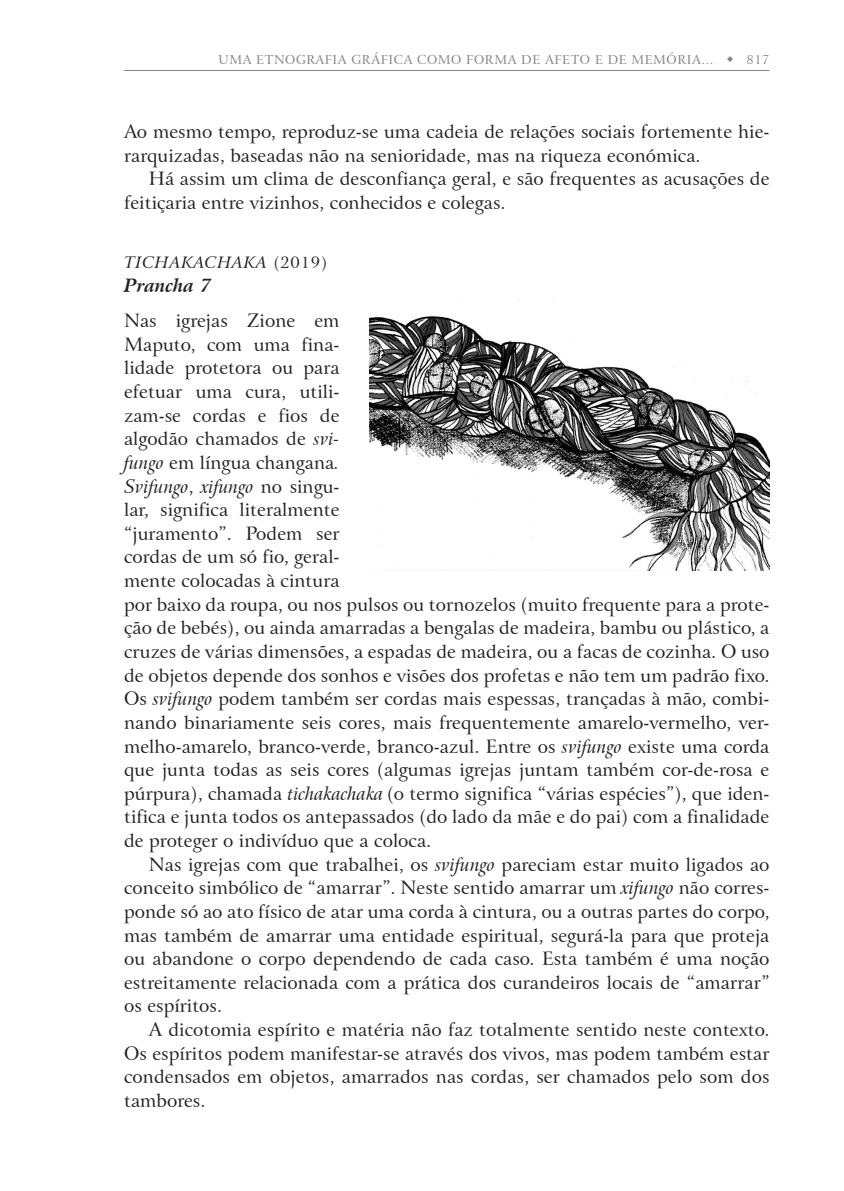
<style>
.page{position:relative;width:844px;height:1191px;background:#fff}
.page>*{position:absolute;margin:0;border:0;box-sizing:border-box;transform-origin:0 0}
.Texto_01{font:18.38px/23.6px "Arrus BT";color:#231f20}
.Verbete_1{font:italic 700 18.38px "Arrus BT";color:#231f20}
.Subcapitulo{font:italic 15.75px "Arrus BT";letter-spacing:.05em;color:#231f20}
.t1{font:12.25px "Arrus BT";letter-spacing:.05em;color:#808285}
.s1{font-style:normal}
.s2{font-style:italic}
</style>
<div class="page">
<hr style="left:124px;top:70px;width:645px;height:1px;background:#808285">
<img style="left:369px;top:299px;width:400px;height:272px">
<p class="t1" style="left:218px;top:52px;width:552px">UMA ETNOGRAFIA GRÁFICA COMO FORMA DE AFETO E DE MEMÓRIA… ◆ 817</p>
<p class="Texto_01" style="left:124px;top:120px;width:646px">Ao mesmo tempo, reproduz-se uma cadeia de relações sociais fortemente hie&shy;rarquizadas, baseadas não na senioridade, mas na riqueza económica.</p>
<p class="Texto_01" style="left:124px;top:167px;width:646px;text-indent:25px">Há assim um clima de desconfiança geral, e são frequentes as acusações de feitiçaria entre vizinhos, conhecidos e colegas.</p>
<p class="Subcapitulo" style="left:124px;top:253px;width:204px">TICHAKACHAKA <span class="s1">(2019)</span></p>
<p class="Verbete_1" style="left:124px;top:274px;width:89px">Prancha 7</p>
<p class="Texto_01" style="left:124px;top:309px;width:646px">Nas igrejas Zione em<br>Maputo, com uma fina-<br>lidade protetora ou para<br>efetuar uma cura, utili-<br>zam-se cordas e fios de<br>algodão chamados de <span class="s2">svi-<br>fungo</span> em língua changana<span class="s2">.<br>Svifungo</span>, <span class="s2">xifungo</span> no singu-<br>lar, significa literalmente<br>“juramento”. Podem ser<br>cordas de um só fio, geral-<br>mente colocadas à cintura<br>por baixo da roupa, ou nos pulsos ou tornozelos (muito frequente para a prote&shy;ção de bebés), ou ainda amarradas a bengalas de madeira, bambu ou plástico, a cruzes de várias dimensões, a espadas de madeira, ou a facas de cozinha. O uso de objetos depende dos sonhos e visões dos profetas e não tem um padrão fixo.<br>Os <span class="s2">svifungo</span> podem também ser cordas mais espessas, trançadas à mão, combi&shy;nando binariamente seis cores, mais frequentemente amarelo-vermelho, ver&shy;melho-amarelo, branco-verde, branco-azul. Entre os <span class="s2">svifungo</span> existe uma corda que junta todas as seis cores (algumas igrejas juntam também cor-de-rosa e púrpura), chamada <span class="s2">tichakachaka</span> (o termo significa “várias espécies”), que iden&shy;tifica e junta todos os antepassados (do lado da mãe e do pai) com a finalidade de proteger o indivíduo que a coloca.</p>
<p class="Texto_01" style="left:124px;top:852px;width:646px;text-align:justify;text-indent:25px">Nas igrejas com que trabalhei, os <span class="s2">svifungo</span> pareciam estar muito ligados ao conceito simbólico de “amarrar”. Neste sentido amarrar um <span class="s2">xifungo</span> não corres&shy;ponde só ao ato físico de atar uma corda à cintura, ou a outras partes do corpo, mas também de amarrar uma entidade espiritual, segurá-la para que proteja ou abandone o corpo dependendo de cada caso. Esta também é uma noção estreitamente relacionada com a prática dos curandeiros locais de “amarrar” os espíritos.</p>
<p class="Texto_01" style="left:124px;top:1018px;width:646px;text-align:justify;text-indent:25px">A dicotomia espírito e matéria não faz totalmente sentido neste contexto.<br>Os espíritos podem manifestar-se através dos vivos, mas podem também estar condensados em objetos, amarrados nas cordas, ser chamados pelo som dos tambores.</p>
</div>
